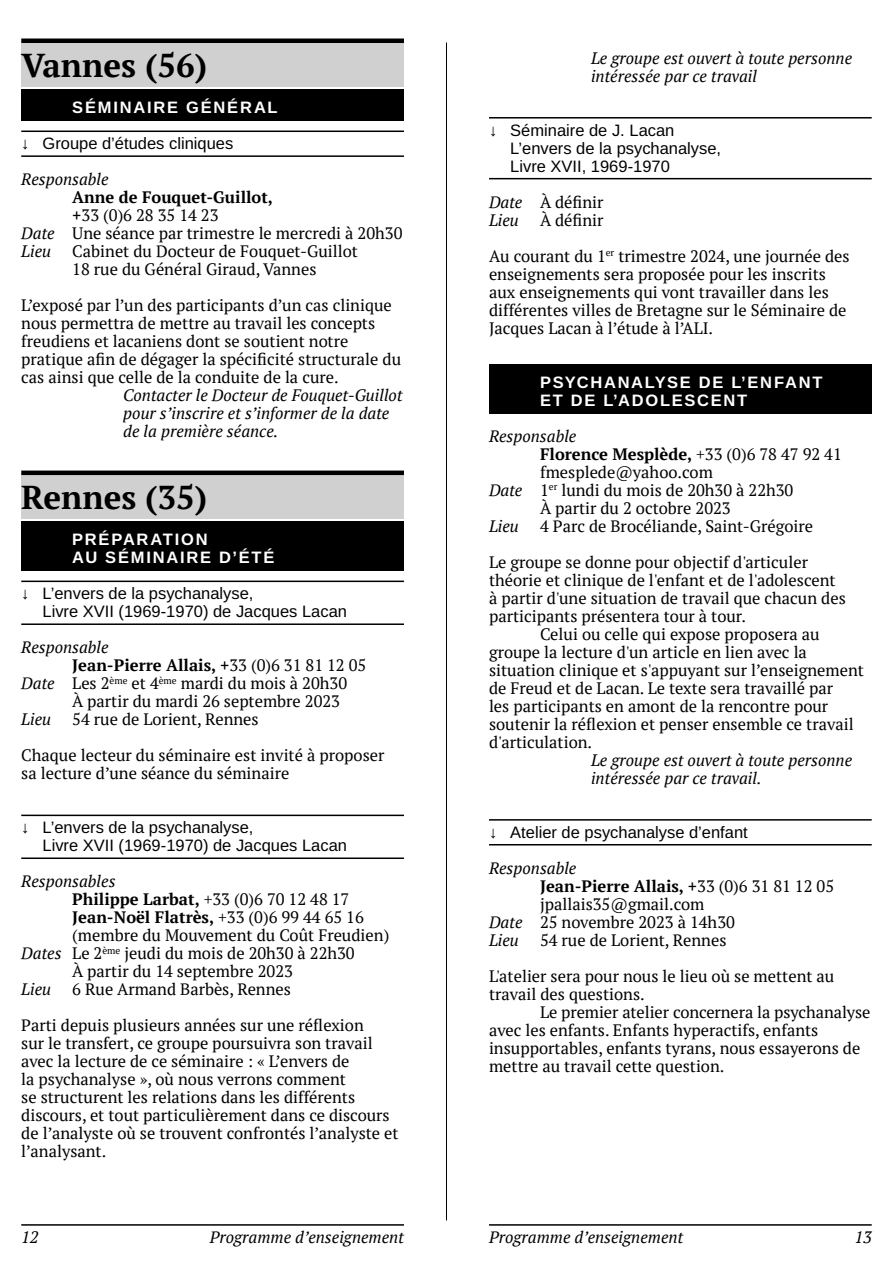
<style>
.page{position:relative;width:893px;height:1263px;background:#fff}
.page>*{position:absolute;margin:0;border:0;box-sizing:border-box;transform-origin:0 0}
.t1{font:700 33px "PT Serif";color:#000}
.t2{font:16.5px/18px "PT Serif";color:#000}
.t3{font:italic 16.5px/18px "PT Serif";color:#000}
.t4{font:16.5px/18px "Arimo";color:#000}
.t5{font:700 16.5px "PT Serif";color:#000}
.t6{font:700 16.5px/18px "Arimo";letter-spacing:.105em;color:#fff}
.s1{font-weight:700}
.s2{font-style:italic}
.s3{font-weight:400}
.s4{font-style:normal}
</style>
<div class="page">
<hr style="left:21px;top:1224px;width:383px;height:2px;background:#000">
<hr style="left:489px;top:1224px;width:383px;height:2px;background:#000">
<div style="left:21px;top:43px;width:383px;height:43px;background:#d0d0d0"></div>
<hr style="left:21px;top:39px;width:383px;height:4px;background:#000">
<div style="left:21px;top:90px;width:383px;height:31px;background:#000"></div>
<hr style="left:21px;top:131px;width:383px;height:1px;background:#000">
<hr style="left:21px;top:155px;width:383px;height:2px;background:#000">
<div style="left:21px;top:475px;width:383px;height:43px;background:#d0d0d0"></div>
<hr style="left:21px;top:471px;width:383px;height:4px;background:#000">
<div style="left:21px;top:522px;width:383px;height:49px;background:#000"></div>
<hr style="left:21px;top:581px;width:383px;height:1px;background:#000">
<hr style="left:21px;top:623px;width:383px;height:2px;background:#000">
<hr style="left:21px;top:815px;width:383px;height:1px;background:#000">
<hr style="left:21px;top:857px;width:383px;height:2px;background:#000">
<hr style="left:489px;top:117px;width:383px;height:2px;background:#000">
<hr style="left:489px;top:178px;width:383px;height:1px;background:#000">
<div style="left:489px;top:364px;width:383px;height:49px;background:#000"></div>
<hr style="left:489px;top:819px;width:383px;height:2px;background:#000">
<hr style="left:489px;top:844px;width:383px;height:1px;background:#000">
<hr style="left:446px;top:43px;width:1px;height:1177px;background:#000">
<h1 class="t1" style="left:21px;top:43px;width:187px">Vannes (56)</h1>
<p class="t6" style="left:72px;top:99px;width:207px">SÉMINAIRE GÉNÉRAL</p>
<p class="t4" style="left:21px;top:135px;width:214px">↓ Groupe d’études cliniques</p>
<p class="t3" style="left:21px;top:170px;width:89px">Responsable</p>
<p class="t5" style="left:72px;top:186px;width:202px">Anne de Fouquet-Guillot,</p>
<p class="t2" style="left:72px;top:206px;width:148px"><span class="s1">+</span>33 (0)6 28 35 14 23</p>
<p class="t2" style="left:21px;top:224px;width:383px"><span class="s2">Date</span> Une séance par trimestre le mercredi à 20h30</p>
<p class="t3" style="left:21px;top:242px;width:31px">Lieu</p>
<p class="t2" style="left:72px;top:242px;width:287px">Cabinet du Docteur de Fouquet-Guillot<br>18 rue du Général Giraud, Vannes</p>
<p class="t2" style="left:21px;top:296px;width:381px">L’exposé par l’un des participants d’un cas clinique nous permettra de mettre au travail les concepts freudiens et lacaniens dont se soutient notre pratique afin de dégager la spécificité structurale du cas ainsi que celle de la conduite de la cure.</p>
<p class="t3" style="left:123px;top:386px;width:281px">Contacter le Docteur de Fouquet-Guillot pour s’inscrire et s’informer de la date de la première séance.</p>
<h1 class="t1" style="left:21px;top:475px;width:188px">Rennes (35)</h1>
<p class="t6" style="left:72px;top:531px;width:204px">PRÉPARATION<br>AU SÉMINAIRE D’ÉTÉ</p>
<p class="t4" style="left:43px;top:585px;width:306px;text-indent:-21px">↓ L’envers de la psychanalyse,<br>Livre XVII (1969-1970) de Jacques Lacan</p>
<p class="t3" style="left:21px;top:638px;width:89px">Responsable</p>
<p class="t5" style="left:72px;top:654px;width:296px">Jean-Pierre Allais, +<span class="s3">33 (0)6 31 81 12 05</span></p>
<p class="t2" style="left:21px;top:674px;width:327px"><span class="s2">Date</span> Les 2<sup>ème</sup> et 4<sup>ème</sup> mardi du mois à 20h30</p>
<p class="t2" style="left:72px;top:692px;width:269px">À partir du mardi 26 septembre 2023</p>
<p class="t3" style="left:21px;top:710px;width:31px">Lieu</p>
<p class="t2" style="left:21px;top:701px;width:365px;line-height:36px;text-indent:51px">54 rue de Lorient, Rennes<br>Chaque lecteur du séminaire est invité à proposer</p>
<p class="t2" style="left:21px;top:764px;width:270px">sa lecture d’une séance du séminaire</p>
<p class="t4" style="left:43px;top:819px;width:306px;text-indent:-21px">↓ L’envers de la psychanalyse,<br>Livre XVII (1969-1970) de Jacques Lacan</p>
<p class="t3" style="left:21px;top:872px;width:96px">Responsables</p>
<p class="t5" style="left:72px;top:888px;width:279px">Philippe Larbat, <span class="s3">+33 (0)6 70 12 48 17</span></p>
<p class="t5" style="left:72px;top:906px;width:293px">Jean-Noël Flatrès, <span class="s3">+33 (0)6 99 44 65 16</span></p>
<p class="t2" style="left:72px;top:926px;width:319px">(membre du Mouvement du Coût Freudien)</p>
<p class="t2" style="left:21px;top:944px;width:335px"><span class="s2">Dates</span> Le 2<sup>ème</sup> jeudi du mois de 20h30 à 22h30</p>
<p class="t2" style="left:72px;top:962px;width:222px">À partir du 14 septembre 2023</p>
<p class="t3" style="left:21px;top:980px;width:31px">Lieu</p>
<p class="t2" style="left:21px;top:971px;width:344px;line-height:36px;text-indent:51px">6 Rue Armand Barbès, Rennes<br>Parti depuis plusieurs années sur une réflexion</p>
<p class="t2" style="left:21px;top:1034px;width:379px">sur le transfert, ce groupe poursuivra son travail avec la lecture de ce séminaire : « L’envers de<br>la psychanalyse », où nous verrons comment<br>se structurent les relations dans les différents discours, et tout particulièrement dans ce discours de l’analyste où se trouvent confrontés l’analyste et l’analysant.</p>
<p class="t3" style="left:591px;top:49px;width:263px">Le groupe est ouvert à toute personne intéressée par ce travail</p>
<p class="t4" style="left:510px;top:121px;width:212px;text-indent:-21px">↓ Séminaire de J. Lacan<br>L’envers de la psychanalyse,<br>Livre XVII, 1969-1970</p>
<p class="t3" style="left:489px;top:193px;width:116px">Date <span class="s4">À définir<br></span>Lieu</p>
<p class="t2" style="left:489px;top:202px;width:362px;line-height:36px;text-indent:51px">À définir<br>Au courant du 1<sup>er</sup> trimestre 2024, une journée des</p>
<p class="t2" style="left:489px;top:264px;width:359px">enseignements sera proposée pour les inscrits aux enseignements qui vont travailler dans les différentes villes de Bretagne sur le Séminaire de Jacques Lacan à l’étude à l’ALI.</p>
<p class="t6" style="left:540px;top:373px;width:284px">PSYCHANALYSE DE L’ENFANT<br>ET DE L’ADOLESCENT</p>
<p class="t3" style="left:489px;top:427px;width:89px">Responsable</p>
<p class="t5" style="left:540px;top:443px;width:303px">Florence Mesplède, <span class="s3">+33 (0)6 78 47 92 41</span></p>
<p class="t2" style="left:540px;top:463px;width:174px">fmesplede@yahoo.com</p>
<p class="t2" style="left:489px;top:480px;width:306px"><span class="s2">Date</span> 1<sup>er</sup> lundi du mois de 20h30 à 22h30</p>
<p class="t2" style="left:540px;top:498px;width:192px">À partir du 2 octobre 2023</p>
<p class="t3" style="left:489px;top:517px;width:31px">Lieu</p>
<p class="t2" style="left:489px;top:507px;width:326px;line-height:36px;text-indent:51px">4 Parc de Brocéliande, Saint-Grégoire<br>Le groupe se donne pour objectif d'articuler</p>
<p class="t2" style="left:489px;top:570px;width:348px">théorie et clinique de l'enfant et de l'adolescent</p>
<p class="t2" style="left:489px;top:588px;width:358px">à partir d'une situation de travail que chacun des</p>
<p class="t2" style="left:489px;top:606px;width:259px">participants présentera tour à tour.</p>
<p class="t2" style="left:540px;top:625px;width:281px">Celui ou celle qui expose proposera au</p>
<p class="t2" style="left:489px;top:643px;width:319px">groupe la lecture d'un article en lien avec la</p>
<p class="t2" style="left:489px;top:661px;width:376px">situation clinique et s'appuyant sur l’enseignement</p>
<p class="t2" style="left:489px;top:679px;width:346px">de Freud et de Lacan. Le texte sera travaillé par</p>
<p class="t2" style="left:489px;top:697px;width:341px">les participants en amont de la rencontre pour</p>
<p class="t2" style="left:489px;top:715px;width:366px">soutenir la réflexion et penser ensemble ce travail</p>
<p class="t2" style="left:489px;top:733px;width:105px">d'articulation.</p>
<p class="t3" style="left:591px;top:751px;width:263px">Le groupe est ouvert à toute personne intéressée par ce travail.</p>
<p class="t4" style="left:489px;top:823px;width:260px">↓ Atelier de psychanalyse d’enfant</p>
<p class="t3" style="left:489px;top:859px;width:89px">Responsable</p>
<p class="t5" style="left:540px;top:875px;width:296px">Jean-Pierre Allais, +<span class="s3">33 (0)6 31 81 12 05</span></p>
<p class="t2" style="left:540px;top:895px;width:166px">jpallais35@gmail.com</p>
<p class="t2" style="left:489px;top:913px;width:247px"><span class="s2">Date</span> 25 novembre 2023 à 14h30</p>
<p class="t3" style="left:489px;top:931px;width:31px">Lieu</p>
<p class="t2" style="left:489px;top:922px;width:347px;line-height:36px;text-indent:51px">54 rue de Lorient, Rennes<br>L'atelier sera pour nous le lieu où se mettent au</p>
<p class="t2" style="left:489px;top:985px;width:157px">travail des questions.</p>
<p class="t2" style="left:540px;top:1003px;width:332px">Le premier atelier concernera la psychanalyse</p>
<p class="t2" style="left:489px;top:1021px;width:331px">avec les enfants. Enfants hyperactifs, enfants</p>
<p class="t2" style="left:489px;top:1039px;width:373px">insupportables, enfants tyrans, nous essayerons de</p>
<p class="t2" style="left:489px;top:1057px;width:237px">mettre au travail cette question.</p>
<p class="t3" style="left:21px;top:1228px;width:19px">12</p>
<p class="t3" style="left:210px;top:1228px;width:196px">Programme d’enseignement</p>
<p class="t3" style="left:489px;top:1228px;width:196px">Programme d’enseignement</p>
<p class="t3" style="left:854px;top:1228px;width:19px">13</p>
</div>
